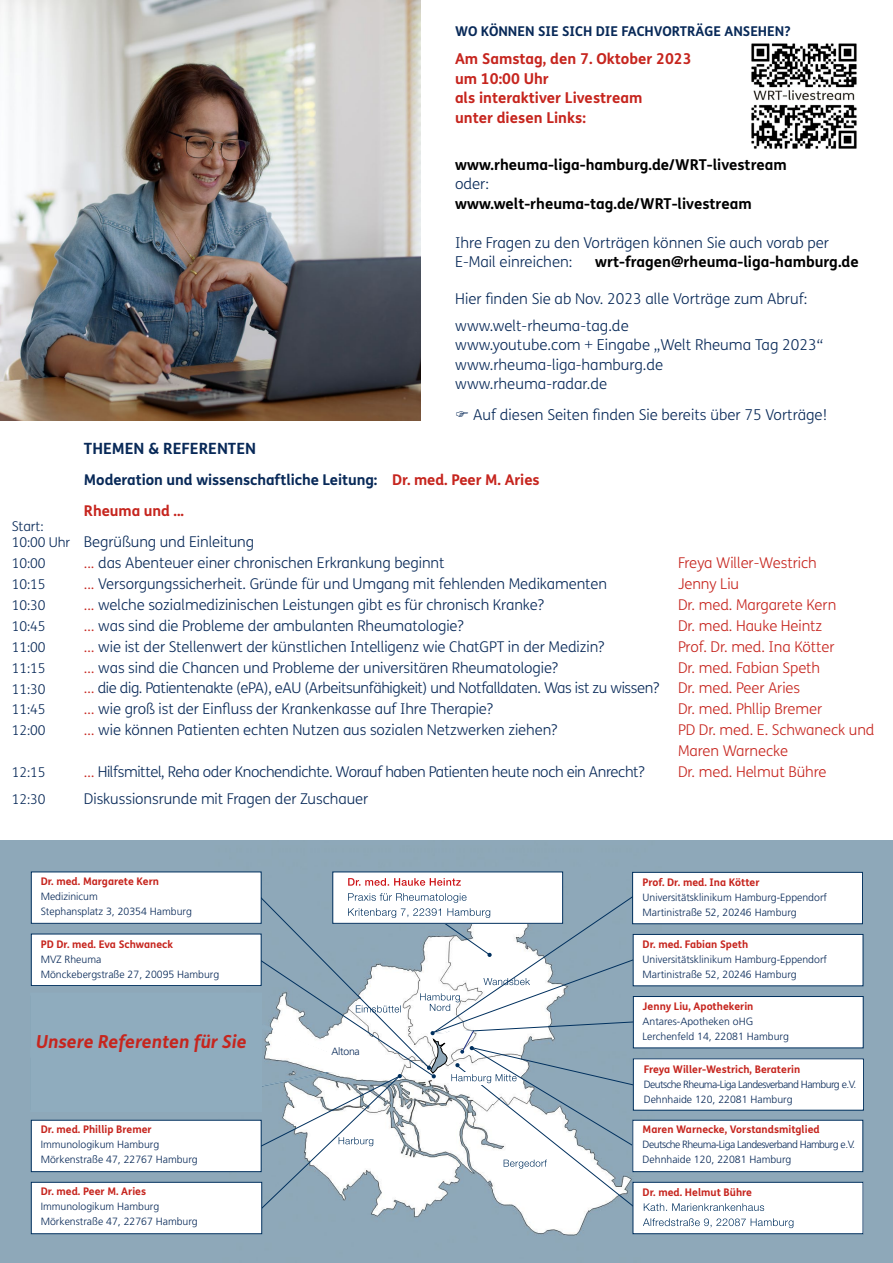
<style>
.page{position:relative;width:893px;height:1263px;background:#fff}
.page>*{position:absolute;margin:0;border:0;box-sizing:border-box;transform-origin:0 0}
.t1{font:italic 700 18px "FS Me Pro";color:#c6251e}
.t2{font:700 15.6px "FS Me Pro";color:#082958}
.t3{font:300 15px/19.5px "FS Me Pro";color:#082958}
.t4{font:700 15px "FS Me Pro";color:#000}
.t5{font:700 15px "FS Me Pro";color:#c6251e}
.t6{font:300 14.85px/21px "FS Me Pro";letter-spacing:-.005em;color:#082958}
.t7{font:300 14.85px/21px "FS Me Pro";letter-spacing:-.005em;color:#c6251e}
.t8{font:300 14.85px "FS Me Pro";letter-spacing:-.025em;color:#082958}
.t9{font:700 14.85px/31px "FS Me Pro";letter-spacing:-.005em;color:#082958}
.t10{font:300 13.5px/16.2px "FS Me Pro";letter-spacing:-.005em;color:#082958}
.t11{font:700 13.5px "FS Me Pro";color:#082958}
.t12{font:300 10.5px "Frutiger";color:#082958}
.t13{font:700 10.5px "FS Me Pro";color:#c6251e}
.t14{font:300 10.5px "Frutiger";letter-spacing:-.05em;color:#082958}
.t15{font:300 10.5px "Frutiger";letter-spacing:-.025em;color:#1c2d84}
.s1{color:#c6251e}
</style>
<div class="page">
<img style="left:0;top:0;width:421px;height:421px">
<div style="left:0;top:840px;width:893px;height:423px;background:#8ea8b9"></div>
<div style="left:31px;top:1182px;width:231px;height:52px;border:1px solid #00305e"></div>
<div style="left:633px;top:1182px;width:230px;height:52px;background:#fff"></div>
<div style="left:633px;top:1182px;width:230px;height:52px;border:1px solid #00305e"></div>
<svg style="left:643px;top:1218px;width:150px;height:10px"></svg>
<svg style="left:644px;top:1203px;width:120px;height:8px"></svg>
<div style="left:633px;top:1120px;width:230px;height:52px;border:1px solid #00305e"></div>
<div style="left:633px;top:996px;width:230px;height:52px;border:1px solid #00305e"></div>
<div style="left:633px;top:934px;width:230px;height:52px;border:1px solid #00305e"></div>
<div style="left:333px;top:872px;width:230px;height:51px;background:#fff"></div>
<div style="left:632px;top:872px;width:231px;height:52px;border:1px solid #00305e"></div>
<div style="left:31px;top:872px;width:230px;height:51px;border:1px solid #00305e"></div>
<div style="left:634px;top:873px;width:227px;height:49px;background:#fff"></div>
<div style="left:634px;top:998px;width:227px;height:48px;background:#fff"></div>
<div style="left:634px;top:936px;width:227px;height:48px;background:#fff"></div>
<div style="left:635px;top:1060px;width:227px;height:49px;background:#fff"></div>
<div style="left:32px;top:1183px;width:228px;height:49px;background:#fff"></div>
<div style="left:32px;top:1121px;width:228px;height:49px;background:#fff"></div>
<div style="left:31px;top:993px;width:230px;height:118px;background:#8facbe"></div>
<div style="left:634px;top:1121px;width:227px;height:49px;background:#fff"></div>
<div style="left:32px;top:936px;width:228px;height:48px;background:#fff"></div>
<svg style="left:40px;top:878px;width:596px;height:351px"></svg>
<div style="left:466px;top:895px;width:25px;height:12px;background:#fff;border-radius:50%"></div>
<div style="left:32px;top:873px;width:228px;height:49px;background:#fff"></div>
<img style="left:751px;top:43px;width:106px;height:106px">
<p class="t11" style="left:455px;top:21px;width:337px">WO KÖNNEN SIE SICH DIE FACHVORTRÄGE ANSEHEN?</p>
<p class="t10" style="left:12px;top:518px;width:60px">Start:<br>10:00 Uhr</p>
<p class="t10" style="left:12px;top:555px;width:35px">10:00</p>
<p class="t10" style="left:12px;top:576px;width:35px">10:15</p>
<p class="t10" style="left:12px;top:597px;width:35px">10:30</p>
<p class="t10" style="left:12px;top:617px;width:35px">10:45</p>
<p class="t10" style="left:12px;top:638px;width:35px">11:00</p>
<p class="t10" style="left:12px;top:659px;width:35px">11:15</p>
<p class="t10" style="left:12px;top:680px;width:35px">11:30</p>
<p class="t10" style="left:12px;top:701px;width:35px">11:45</p>
<p class="t10" style="left:12px;top:722px;width:35px">12:00</p>
<p class="t10" style="left:12px;top:764px;width:35px">12:15</p>
<p class="t10" style="left:12px;top:791px;width:35px">12:30</p>
<p class="t5" style="left:455px;top:47px;width:238px">Am Samstag, den 7. Oktober 2023</p>
<p class="t5" style="left:455px;top:67px;width:95px">um 10:00 Uhr</p>
<p class="t5" style="left:455px;top:86px;width:189px">als interaktiver Livestream</p>
<p class="t5" style="left:455px;top:106px;width:132px">unter diesen Links:</p>
<p class="t4" style="left:455px;top:153px;width:333px">www.rheuma-liga-hamburg.de/WRT-livestream</p>
<p class="t3" style="left:455px;top:174px;width:36px">oder:</p>
<p class="t4" style="left:455px;top:192px;width:298px">www.welt-rheuma-tag.de/WRT-livestream</p>
<p class="t3" style="left:455px;top:232px;width:376px">Ihre Fragen zu den Vorträgen können Sie auch vorab per<br>E-Mail einreichen:</p>
<p class="t4" style="left:595px;top:250px;width:265px">wrt-fragen@rheuma-liga-hamburg.de</p>
<p class="t3" style="left:455px;top:288px;width:354px">Hier finden Sie ab Nov. 2023 alle Vorträge zum Abruf:</p>
<p class="t3" style="left:455px;top:315px;width:175px">www.welt-rheuma-tag.de</p>
<p class="t3" style="left:455px;top:335px;width:369px">www.youtube.com + Eingabe „Welt Rheuma Tag 2023“</p>
<p class="t3" style="left:455px;top:354px;width:210px">www.rheuma-liga-hamburg.de</p>
<p class="t3" style="left:455px;top:374px;width:154px">www.rheuma-radar.de</p>
<p class="t3" style="left:473px;top:404px;width:356px">Auf diesen Seiten finden Sie bereits über 75 Vorträge!</p>
<p class="t2" style="left:84px;top:436px;width:174px">THEMEN &amp; REFERENTEN</p>
<p class="t9" style="left:84px;top:463px;width:457px">Moderation und wissenschaftliche Leitung: <span class="s1">Dr. med. Peer M. Aries<br>Rheuma und ...</span></p>
<p class="t6" style="left:84px;top:531px;width:362px">Begrüßung und Einleitung<br><span class="s1">...</span> das Abenteuer einer chronischen Erkrankung beginnt</p>
<p class="t7" style="left:678px;top:552px;width:140px">Freya Willer-Westrich</p>
<p class="t6" style="left:84px;top:573px;width:525px"><span class="s1">...</span> Versorgungssicherheit. Gründe für und Umgang mit fehlenden Medikamenten</p>
<p class="t7" style="left:678px;top:573px;width:63px">Jenny Liu</p>
<p class="t6" style="left:84px;top:594px;width:461px"><span class="s1">...</span> welche sozialmedizinischen Leistungen gibt es für chronisch Kranke?</p>
<p class="t7" style="left:678px;top:594px;width:160px">Dr. med. Margarete Kern</p>
<p class="t6" style="left:84px;top:615px;width:381px"><span class="s1">…</span> was sind die Probleme der ambulanten Rheumatologie?</p>
<p class="t7" style="left:678px;top:615px;width:146px">Dr. med. Hauke Heintz</p>
<p class="t6" style="left:84px;top:635px;width:522px"><span class="s1">…</span> wie ist der Stellenwert der künstlichen Intelligenz wie ChatGPT in der Medizin?</p>
<p class="t7" style="left:678px;top:635px;width:158px">Prof. Dr. med. Ina Kötter</p>
<p class="t6" style="left:84px;top:656px;width:476px"><span class="s1">…</span> was sind die Chancen und Probleme der universitären Rheumatologie?</p>
<p class="t7" style="left:678px;top:656px;width:144px">Dr. med. Fabian Speth</p>
<p class="t8" style="left:84px;top:678px;width:577px"><span class="s1">…</span> die dig. Patientenakte (ePA), eAU (Arbeitsunfähigkeit) und Notfalldaten. Was ist zu wissen?</p>
<p class="t7" style="left:678px;top:677px;width:124px">Dr. med. Peer Aries</p>
<p class="t6" style="left:84px;top:698px;width:411px"><span class="s1">…</span> wie groß ist der Einfluss der Krankenkasse auf Ihre Therapie?</p>
<p class="t7" style="left:678px;top:698px;width:146px">Dr. med. Phllip Bremer</p>
<p class="t6" style="left:84px;top:719px;width:475px"><span class="s1">…</span> wie können Patienten echten Nutzen aus sozialen Netzwerken ziehen?</p>
<p class="t7" style="left:678px;top:719px;width:198px">PD Dr. med. E. Schwaneck und<br>Maren Warnecke</p>
<p class="t8" style="left:84px;top:762px;width:562px"><span class="s1">…</span> Hilfsmittel, Reha oder Knochendichte. Worauf haben Patienten heute noch ein Anrecht?</p>
<p class="t7" style="left:678px;top:761px;width:150px">Dr. med. Helmut Bühre</p>
<p class="t6" style="left:84px;top:788px;width:286px">Diskussionsrunde mit Fragen der Zuschauer</p>
<p class="t13" style="left:41px;top:873px;width:120px">Dr. med. Margarete Kern</p>
<p class="t12" style="left:41px;top:891px;width:59px">Medizinicum</p>
<p class="t12" style="left:41px;top:906px;width:153px">Stephansplatz 3, 20354 Hamburg</p>
<p class="t13" style="left:41px;top:936px;width:134px">PD Dr. med. Eva Schwaneck</p>
<p class="t12" style="left:41px;top:953px;width:62px">MVZ Rheuma</p>
<p class="t12" style="left:41px;top:968px;width:180px">Mönckebergstraße 27, 20095 Hamburg</p>
<p class="t1" style="left:36px;top:1027px;width:212px">Unsere Referenten für Sie</p>
<p class="t13" style="left:41px;top:1121px;width:112px">Dr. med. Phillip Bremer</p>
<p class="t12" style="left:41px;top:1139px;width:120px">Immunologikum Hamburg</p>
<p class="t12" style="left:41px;top:1154px;width:158px">Mörkenstraße 47, 22767 Hamburg</p>
<p class="t13" style="left:41px;top:1183px;width:107px">Dr. med. Peer M. Aries</p>
<p class="t12" style="left:41px;top:1201px;width:120px">Immunologikum Hamburg</p>
<p class="t12" style="left:41px;top:1216px;width:158px">Mörkenstraße 47, 22767 Hamburg</p>
<p class="t12" style="left:331px;top:1045px;width:30px">Altona</p>
<p class="t13" style="left:643px;top:874px;width:118px">Prof. Dr. med. Ina Kötter</p>
<p class="t12" style="left:643px;top:891px;width:186px">Universitätsklinikum Hamburg-Eppendorf</p>
<p class="t12" style="left:643px;top:906px;width:156px">Martinistraße 52, 20246 Hamburg</p>
<p class="t13" style="left:643px;top:936px;width:107px">Dr. med. Fabian Speth</p>
<p class="t12" style="left:643px;top:953px;width:186px">Universitätsklinikum Hamburg-Eppendorf</p>
<p class="t12" style="left:643px;top:968px;width:156px">Martinistraße 52, 20246 Hamburg</p>
<p class="t13" style="left:685px;top:937px;width:76px">Marti Krusche</p>
<p class="t15" style="left:666px;top:954px;width:152px">rsitätsklinikum Hamburg-Eppendorf</p>
<p class="t15" style="left:665px;top:969px;width:125px">nistraße 52, 20246 Hamburg</p>
<p class="t13" style="left:643px;top:998px;width:112px">Jenny Liu, Apothekerin</p>
<p class="t12" style="left:643px;top:1015px;width:112px">Antares-Apotheken oHG</p>
<p class="t12" style="left:643px;top:1030px;width:148px">Lerchenfeld 14, 22081 Hamburg</p>
<p class="t13" style="left:644px;top:1061px;width:158px">Freya Willer-Westrich, Beraterin</p>
<p class="t14" style="left:644px;top:1078px;width:214px">Deutsche Rheuma-Liga Landesverband Hamburg e.V.</p>
<p class="t12" style="left:644px;top:1093px;width:150px">Dehnhaide 120, 22081 Hamburg</p>
<p class="t13" style="left:643px;top:1121px;width:179px">Maren Warnecke, Vorstandsmitglied</p>
<p class="t14" style="left:643px;top:1139px;width:214px">Deutsche Rheuma-Liga Landesverband Hamburg e.V.</p>
<p class="t12" style="left:643px;top:1154px;width:150px">Dehnhaide 120, 22081 Hamburg</p>
<p class="t13" style="left:643px;top:1184px;width:111px">Dr. med. Helmut Bühre</p>
</div>
